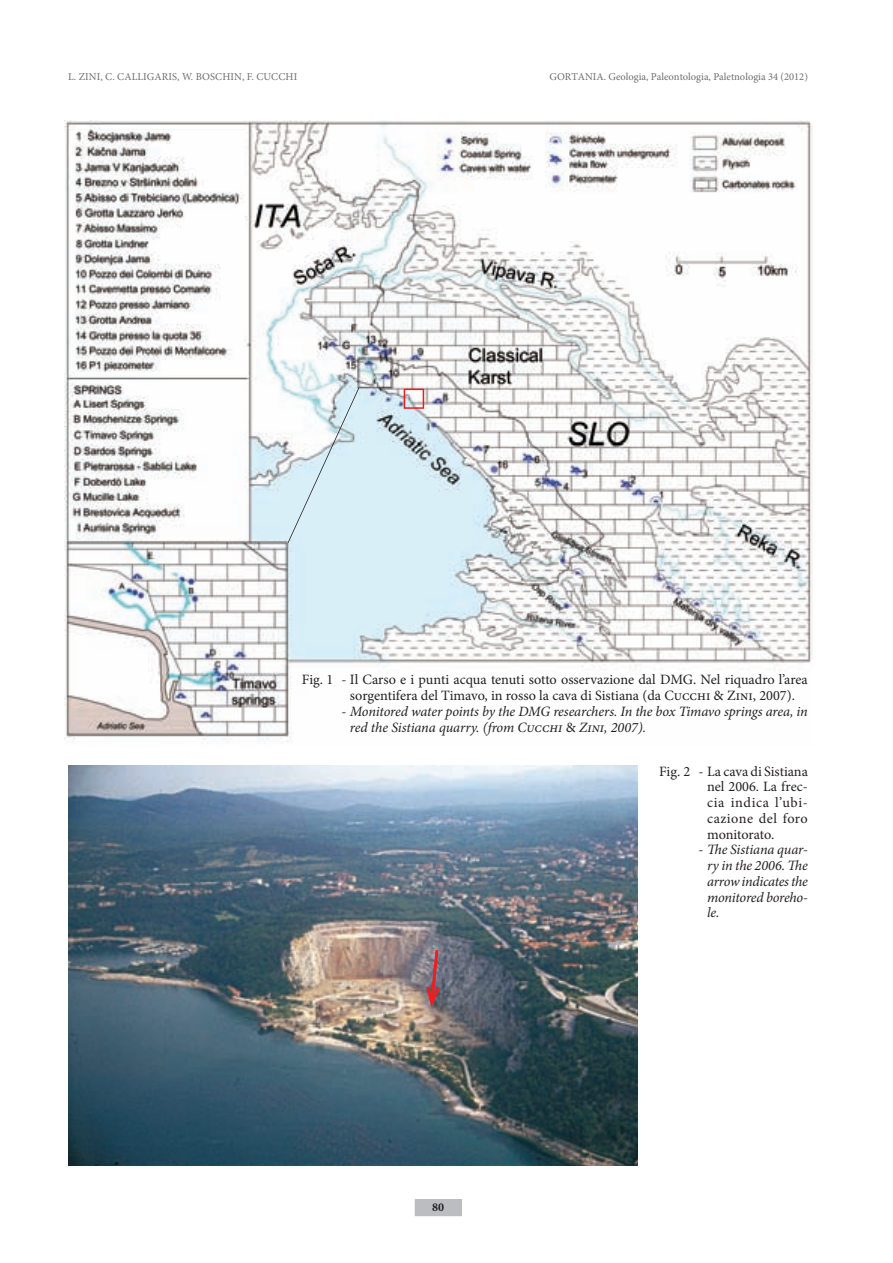
<style>
.page{position:relative;width:893px;height:1263px;background:#fff}
.page>*{position:absolute;margin:0;border:0;box-sizing:border-box;transform-origin:0 0}
.t1{font:14.25px/15.8px "Minion Pro";color:#231f20;text-align:justify}
.t2{font:italic 14.25px/15.8px "Minion Pro";letter-spacing:-.01em;color:#231f20;text-align:justify}
.t3{font:700 12px "Minion Pro";color:#231f20}
.t4{font:10.5px "Minion Pro";letter-spacing:.01em;color:#6c6d70}
.s1{font-style:normal}
</style>
<div class="page">
<svg style="left:415px;top:1199px;width:46px;height:17px"></svg>
<img style="left:68px;top:765px;width:570px;height:400px">
<img style="left:65px;top:120px;width:747px;height:623px">
<svg style="left:288px;top:387px;width:71px;height:156px"></svg>
<svg style="left:404px;top:389px;width:20px;height:20px"></svg>
<svg style="left:426px;top:950px;width:14px;height:57px"></svg>
<p class="t4" style="left:68px;top:70px;width:231px">L. ZINI, C. CALLIGARIS, W. BOSCHIN, F. CUCCHI</p>
<p class="t4" style="left:549px;top:70px;width:260px">GORTANIA. Geologia, Paleontologia, Paletnologia 34 (2012)</p>
<p class="t1" style="left:350px;top:672px;width:459px;text-indent:-48px">Fig. 1 - Il Carso e i punti acqua tenuti sotto osservazione dal DMG. Nel riquadro l’area sorgentifera del Timavo, in rosso la cava di Sistiana (da Cucchi &amp; Zini, 2007).</p>
<p class="t2" style="left:350px;top:703px;width:459px;text-indent:-8px"><span class="s1">-</span> Monitored water points by the DMG researchers. In the box Timavo springs area, in red the Sistiana quarry. (from Cucchi <span class="s1">&amp;</span> Zini, 2007).</p>
<p class="t3" style="left:432px;top:1199px;width:13px">80</p>
<p class="t1" style="left:707px;top:763px;width:102px;text-indent:-48px">Fig. 2 - La cava di Sistiana nel 2006. La frec&shy;cia indica l’ubi&shy;cazione del foro monitorato.</p>
<p class="t2" style="left:707px;top:842px;width:102px;text-indent:-8px"><span class="s1">-</span> The Sistiana quar&shy;ry in the 2006. The arrow indicates the monitored boreho&shy;le.</p>
</div>
